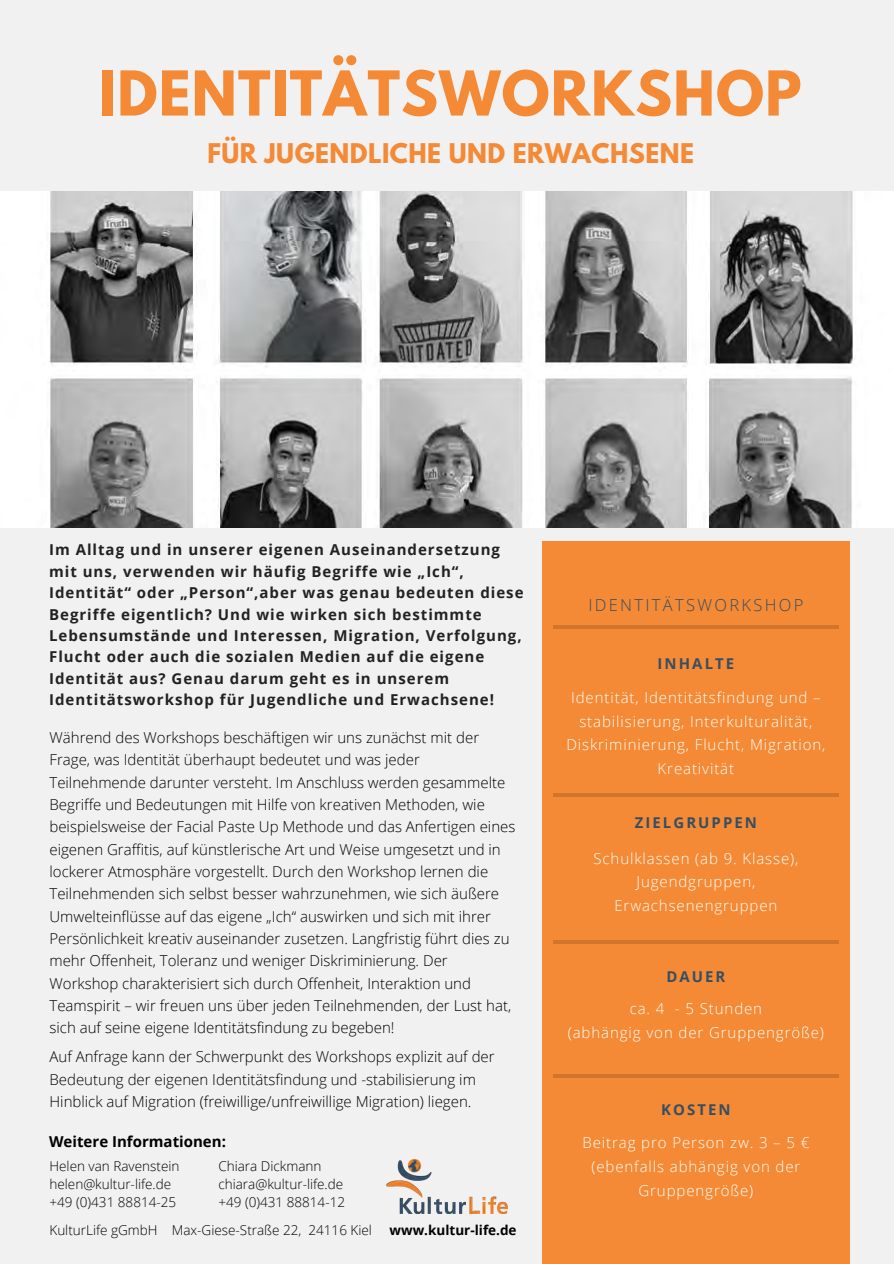
<style>
.page{position:relative;width:894px;height:1264px;background:#fff}
.page>*{position:absolute;margin:0;border:0;box-sizing:border-box;transform-origin:0 0}
.t1{font:700 54.75px "League Spartan";letter-spacing:.02em;color:#f48a36}
.t2{font:700 24px "League Spartan";letter-spacing:.02em;color:#f48a36}
.t3{font:300 16.5px "Open Sans";letter-spacing:.14em;color:#364e62}
.t4{font:300 15px/22.4px "Open Sans";color:#000}
.t5{font:700 15px/21.5px "Open Sans";letter-spacing:.065em;color:#222}
.t6{font:300 15px/23.7px "Open Sans";letter-spacing:.06em;color:#fffff9;text-align:center}
.t7{font:700 15px "Open Sans";color:#000}
.t8{font:700 14.85px "Open Sans";letter-spacing:.14em;color:#364e62}
.t9{font:300 13.5px/18px "Open Sans";color:#000}
.t10{font:700 13.5px "Open Sans";color:#000}
</style>
<div class="page">
<div style="left:0;top:0;width:893px;height:1263px;background:#f1f1f1"></div>
<div style="left:542px;top:541px;width:306px;height:722px;background:#f48a36"></div>
<hr style="left:553px;top:793px;width:285px;height:3px;background:#000">
<hr style="left:553px;top:940px;width:285px;height:3px;background:#000">
<hr style="left:553px;top:1074px;width:285px;height:3px;background:#000">
<hr style="left:553px;top:625px;width:285px;height:4px;background:#d0752e">
<img style="left:0;top:191px;width:893px;height:336px">
<img style="left:387px;top:1159px;width:120px;height:54px">
<h1 class="t1" style="left:99px;top:66px;width:703px">IDENTITÄTSWORKSHOP</h1>
<h2 class="t2" style="left:207px;top:142px;width:488px">FÜR JUGENDLICHE UND ERWACHSENE</h2>
<p class="t5" style="left:49px;top:539px;width:476px">Im Alltag und in unserer eigenen Auseinandersetzung mit uns, verwenden wir häufig Begriffe wie „Ich“, Identität“ oder „Person“,aber was genau bedeuten diese Begriffe eigentlich? Und wie wirken sich bestimmte Lebensumstände und Interessen, Migration, Verfolgung, Flucht oder auch die sozialen Medien auf die eigene Identität aus? Genau darum geht es in unserem Identitätsworkshop für Jugendliche und Erwachsene!</p>
<p class="t4" style="left:49px;top:725px;width:467px">Während des Workshops beschäftigen wir uns zunächst mit der Frage, was Identität überhaupt bedeutet und was jeder Teilnehmende darunter versteht. Im Anschluss werden gesammelte Begriffe und Bedeutungen mit Hilfe von kreativen Methoden, wie beispielsweise der Facial Paste Up Methode und das Anfertigen eines eigenen Graffitis, auf künstlerische Art und Weise umgesetzt und in lockerer Atmosphäre vorgestellt. Durch den Workshop lernen die Teilnehmenden sich selbst besser wahrzunehmen, wie sich äußere Umwelteinflüsse auf das eigene „Ich“ auswirken und sich mit ihrer Persönlichkeit kreativ auseinander zusetzen. Langfristig führt dies zu mehr Offenheit, Toleranz und weniger Diskriminierung. Der Workshop charakterisiert sich durch Offenheit, Interaktion und Teamspirit – wir freuen uns über jeden Teilnehmenden, der Lust hat, sich auf seine eigene Identitätsfindung zu begeben!</p>
<p class="t4" style="left:49px;top:1045px;width:446px">Auf Anfrage kann der Schwerpunkt des Workshops explizit auf der<br>Bedeutung der eigenen Identitätsfindung und -stabilisierung im<br>Hinblick auf Migration (freiwillige/unfreiwillige Migration) liegen.</p>
<p class="t7" style="left:49px;top:1130px;width:178px">Weitere Informationen:</p>
<p class="t9" style="left:218px;top:1156px;width:128px">Chiara Dickmann chiara@kultur-life.de +49 (0)431 88814-12</p>
<p class="t9" style="left:49px;top:1156px;width:131px">Helen van Ravenstein helen@kultur-life.de +49 (0)431 88814-25</p>
<p class="t9" style="left:49px;top:1220px;width:324px">KulturLife gGmbH Max-Giese-Straße 22, 24116 Kiel</p>
<p class="t10" style="left:389px;top:1220px;width:128px">www.kultur-life.de</p>
<p class="t3" style="left:588px;top:593px;width:216px">IDENTITÄTSWORKSHOP</p>
<p class="t8" style="left:657px;top:653px;width:78px">INHALTE</p>
<p class="t6" style="left:566px;top:685px;width:260px">Identität, Identitätsfindung und – stabilisierung, Interkulturalität,<br>Diskriminierung, Flucht, Migration,<br>Kreativität</p>
<p class="t8" style="left:634px;top:811px;width:124px">ZIELGRUPPEN</p>
<p class="t6" style="left:593px;top:846px;width:206px">Schulklassen (ab 9. Klasse),<br>Jugendgruppen,<br>Erwachsenengruppen</p>
<p class="t8" style="left:666px;top:966px;width:61px">DAUER</p>
<p class="t6" style="left:567px;top:996px;width:258px">ca. 4 - 5 Stunden<br>(abhängig von der Gruppengröße)</p>
<p class="t8" style="left:661px;top:1098px;width:71px">KOSTEN</p>
<p class="t6" style="left:582px;top:1130px;width:228px">Beitrag pro Person zw. 3 – 5 € (ebenfalls abhängig von der<br>Gruppengröße)</p>
</div>
